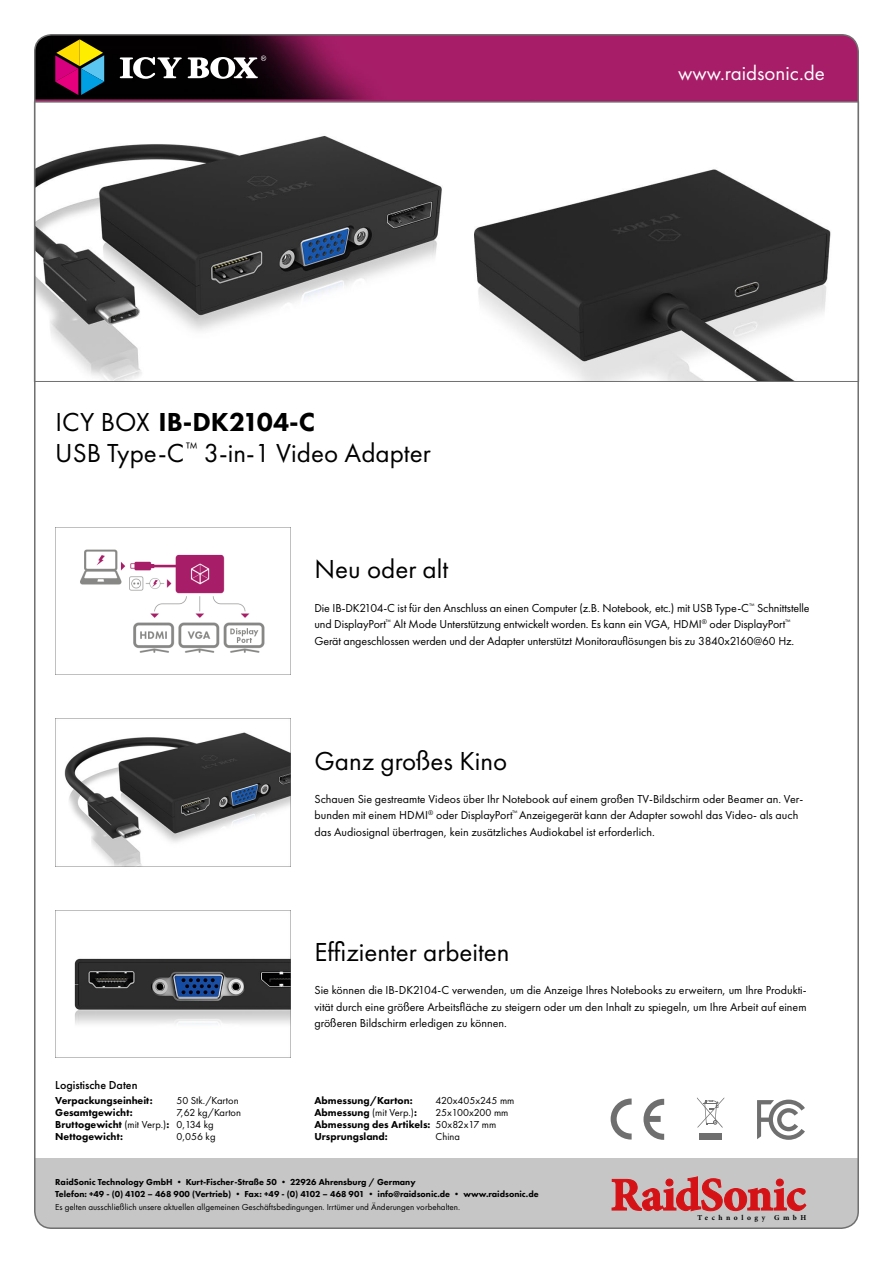
<style>
.page{position:relative;width:893px;height:1263px;background:#fff}
.page>*{position:absolute;margin:0;border:0;box-sizing:border-box;transform-origin:0 0}
.fließtext{font:27px "Futura PT";color:#000}
.Titel_icybox{font:27px "Futura PT";color:#000}
.Titel_icybox-2{font:800 27px "Futura PT";color:#000}
.t1{font:21px "Futura PT";color:#fff}
.fließtext-2{font:12px/16.5px "Futura PT";letter-spacing:-.01em;color:#000}
.t2{font:500 12px "Futura PT";color:#000}
.t3{font:800 10.5px "Futura PT";color:#000}
.t4{font:10.5px "Futura PT";color:#000}
.Fuß{font:800 9px "Futura PT";color:#000}
.Fuß-2{font:9px "Futura PT";color:#000}
.t5{font:700 7.5px "Minion Pro";letter-spacing:.47em;color:#000}
.s1{font-weight:400}
</style>
<div class="page">
<svg style="left:37px;top:102px;width:819px;height:280px"></svg>
<img style="left:55px;top:528px;width:236px;height:147px">
<img style="left:55px;top:719px;width:236px;height:147px">
<img style="left:55px;top:910px;width:236px;height:147px">
<svg style="left:757px;top:1099px;width:48px;height:41px"></svg>
<div style="left:699px;top:1134px;width:23px;height:6px;background:#706f6f"></div>
<svg style="left:697px;top:1097px;width:27px;height:31px"></svg>
<svg style="left:611px;top:1098px;width:21px;height:41px"></svg>
<svg style="left:643px;top:1099px;width:21px;height:41px"></svg>
<div style="left:35px;top:1159px;width:823px;height:69px;background:#c6c6c6"></div>
<svg style="left:612px;top:1176px;width:194px;height:35px"></svg>
<svg style="left:35px;top:35px;width:821px;height:67px;background:#801851"></svg>
<svg style="left:120px;top:56px;width:146px;height:23px"></svg>
<svg style="left:55px;top:39px;width:49px;height:56px;background:#755b4f"></svg>
<p class="Titel_icybox-2" style="left:55px;top:405px;width:261px"><span class="s1">ICY BOX</span> IB-DK2104-C</p>
<p class="Titel_icybox" style="left:55px;top:436px;width:377px">USB Type-C<sup>™</sup> 3-in-1 Video Adapter</p>
<p class="t1" style="left:678px;top:60px;width:148px">www.raidsonic.de</p>
<p class="fließtext" style="left:314px;top:553px;width:135px">Neu oder alt</p>
<p class="fließtext-2" style="left:314px;top:599px;width:497px">Die IB-DK2104-C ist für den Anschluss an einen Computer (z.B. Notebook, etc.) mit USB Type-C<sup>™</sup> Schnittstelle und DisplayPort<sup>™</sup> Alt Mode Unterstützung entwickelt worden. Es kann ein VGA, HDMI<sup>®</sup> oder DisplayPort<sup>™<br></sup>Gerät angeschlossen werden und der Adapter unterstützt Monitorauflösungen bis zu 3840x2160@60 Hz.</p>
<p class="fließtext" style="left:314px;top:745px;width:194px">Ganz großes Kino</p>
<p class="fließtext-2" style="left:314px;top:790px;width:490px">Schauen Sie gestreamte Videos über Ihr Notebook auf einem großen TV-Bildschirm oder Beamer an. Ver&shy;bunden mit einem HDMI<sup>®</sup> oder DisplayPort<sup>™</sup> Anzeigegerät kann der Adapter sowohl das Video- als auch das Audiosignal übertragen, kein zusätzliches Audiokabel ist erforderlich.</p>
<p class="fließtext" style="left:314px;top:936px;width:197px">Effizienter arbeiten</p>
<p class="fließtext-2" style="left:314px;top:982px;width:494px;text-align:justify">Sie können die IB-DK2104-C verwenden, um die Anzeige Ihres Notebooks zu erweitern, um Ihre Produkti&shy;vität durch eine größere Arbeitsfläche zu steigern oder um den Inhalt zu spiegeln, um Ihre Arbeit auf einem größeren Bildschirm erledigen zu können.</p>
<p class="t2" style="left:55px;top:1078px;width:84px">Logistische Daten</p>
<p class="t3" style="left:55px;top:1094px;width:99px">Verpackungseinheit:</p>
<p class="t3" style="left:55px;top:1106px;width:79px">Gesamtgewicht:</p>
<p class="t3" style="left:55px;top:1118px;width:115px">Bruttogewicht <span class="s1">(mit Verp.)</span>:</p>
<p class="t3" style="left:55px;top:1130px;width:69px">Nettogewicht:</p>
<p class="t4" style="left:176px;top:1094px;width:64px">50 Stk./Karton</p>
<p class="t4" style="left:176px;top:1106px;width:66px">7,62 kg/Karton</p>
<p class="t4" style="left:176px;top:1118px;width:39px">0,134 kg</p>
<p class="t4" style="left:176px;top:1130px;width:41px">0,056 kg</p>
<p class="t3" style="left:314px;top:1094px;width:100px">Abmessung/Karton:</p>
<p class="t3" style="left:314px;top:1106px;width:104px">Abmessung <span class="s1">(mit Verp.)</span>:</p>
<p class="t3" style="left:314px;top:1118px;width:118px">Abmessung des Artikels:</p>
<p class="t3" style="left:314px;top:1130px;width:75px">Ursprungsland:</p>
<p class="Fuß" style="left:55px;top:1176px;width:362px">RaidSonic Technology GmbH • Kurt-Fischer-Straße 50 • 22926 Ahrensburg / Germany</p>
<p class="Fuß" style="left:55px;top:1188px;width:485px">Telefon: +49 - (0) 4102 – 468 900 (Vertrieb) • Fax: +49 - (0) 4102 – 468 901 • info@raidsonic.de • www.raidsonic.de</p>
<p class="Fuß-2" style="left:55px;top:1202px;width:406px">Es gelten ausschließlich unsere aktuellen allgemeinen Geschäftsbedingungen. Irrtümer und Änderungen vorbehalten.</p>
<p class="t4" style="left:436px;top:1094px;width:80px">420x405x245 mm</p>
<p class="t4" style="left:436px;top:1106px;width:74px">25x100x200 mm</p>
<p class="t4" style="left:436px;top:1118px;width:62px">50x82x17 mm</p>
<p class="t4" style="left:436px;top:1130px;width:26px">China</p>
<p class="t5" style="left:697px;top:1212px;width:110px">Technology GmbH</p>
</div>
